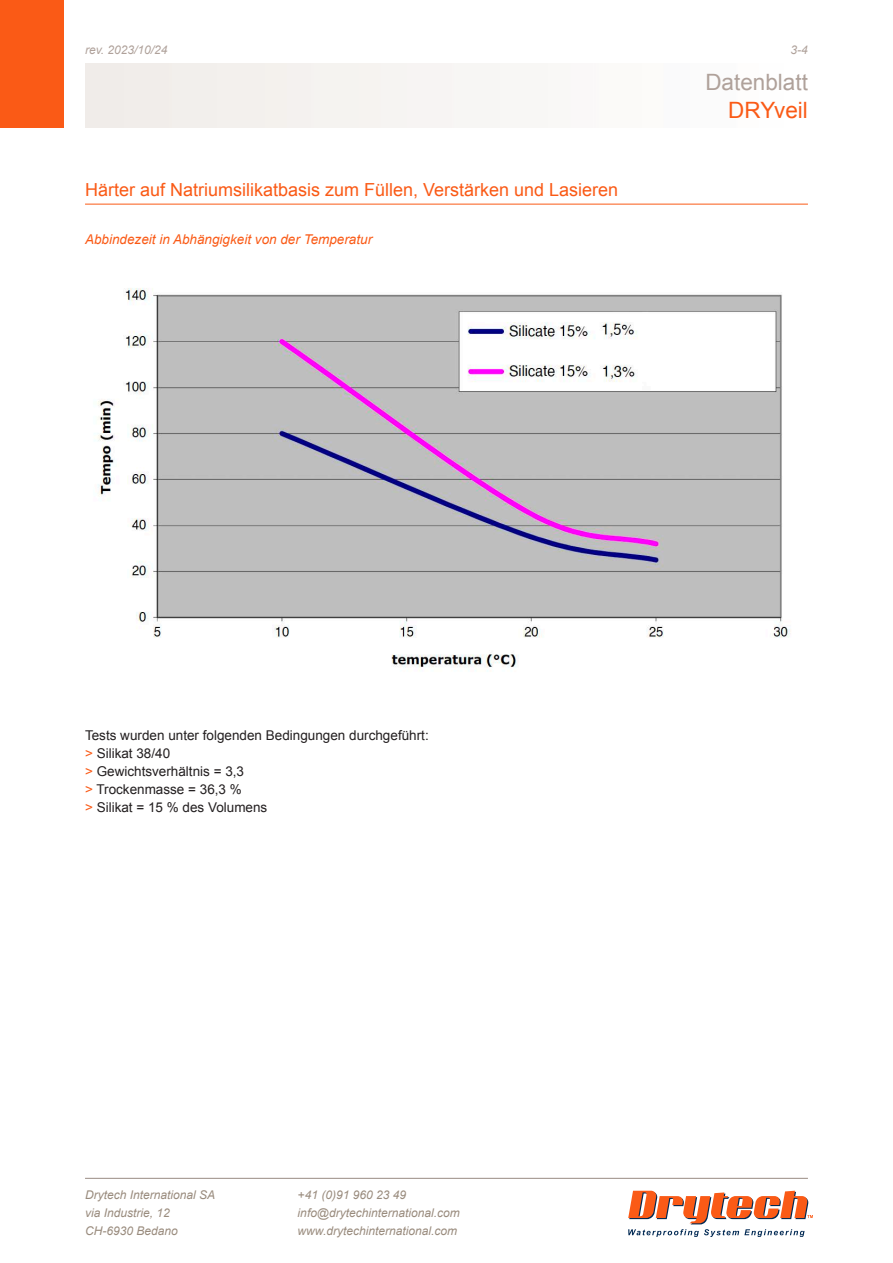
<style>
.page{position:relative;width:893px;height:1263px;background:#fff}
.page>*{position:absolute;margin:0;border:0;box-sizing:border-box;transform-origin:0 0}
.t1{font:22.5px "Arial";color:#afa19a}
.t2{font:22.5px "Arial";color:#fa5a16}
.t3{font:18px "Arial";color:#fa5a16}
.t4{font:13.5px "Arial";color:#231f20}
.t5{font:italic 13.5px "Arial";color:#fa5a16}
.t6{font:italic 12px/18px "Arial";color:#998b7d}
.t7{font:italic 12px "Arial";color:#afa19a}
.s1{color:#fa5a16}
</style>
<div class="page">
<div style="left:0;top:0;width:64px;height:128px;background:#fa5a16"></div>
<svg style="left:628px;top:1191px;width:185px;height:46px"></svg>
<hr style="left:85px;top:1178px;width:723px;height:1px;background:#998b83">
<hr style="left:85px;top:204px;width:723px;height:1px;background:#fa5a16">
<img style="left:94px;top:288px;width:697px;height:384px">
<p class="t7" style="left:85px;top:42px;width:84px">rev. 2023/10/24</p>
<p class="t7" style="left:791px;top:42px;width:19px">3-4</p>
<h1 class="t1" style="left:705px;top:67px;width:104px">Datenblatt</h1>
<h1 class="t2" style="left:728px;top:95px;width:81px">DRYveil</h1>
<h2 class="t3" style="left:85px;top:177px;width:535px">Härter auf Natriumsilikatbasis zum Füllen, Verstärken und Lasieren</h2>
<p class="t5" style="left:85px;top:230px;width:289px">Abbindezeit in Abhängigkeit von der Temperatur</p>
<p class="t4" style="left:85px;top:727px;width:345px">Tests wurden unter folgenden Bedingungen durchgeführt:</p>
<p class="t4" style="left:85px;top:745px;width:87px"><span class="s1">&gt;</span> Silikat 38/40</p>
<p class="t4" style="left:85px;top:763px;width:161px"><span class="s1">&gt;</span> Gewichtsverhältnis = 3,3</p>
<p class="t4" style="left:85px;top:781px;width:158px"><span class="s1">&gt;</span> Trockenmasse = 36,3 %</p>
<p class="t4" style="left:85px;top:799px;width:184px"><span class="s1">&gt;</span> Silikat = 15 % des Volumens</p>
<p class="t6" style="left:85px;top:1186px;width:132px">Drytech International SA via Industrie, 12<br>CH-6930 Bedano</p>
<p class="t6" style="left:298px;top:1186px;width:164px">+41 (0)91 960 23 49 info@drytechinternational.com www.drytechinternational.com</p>
</div>
